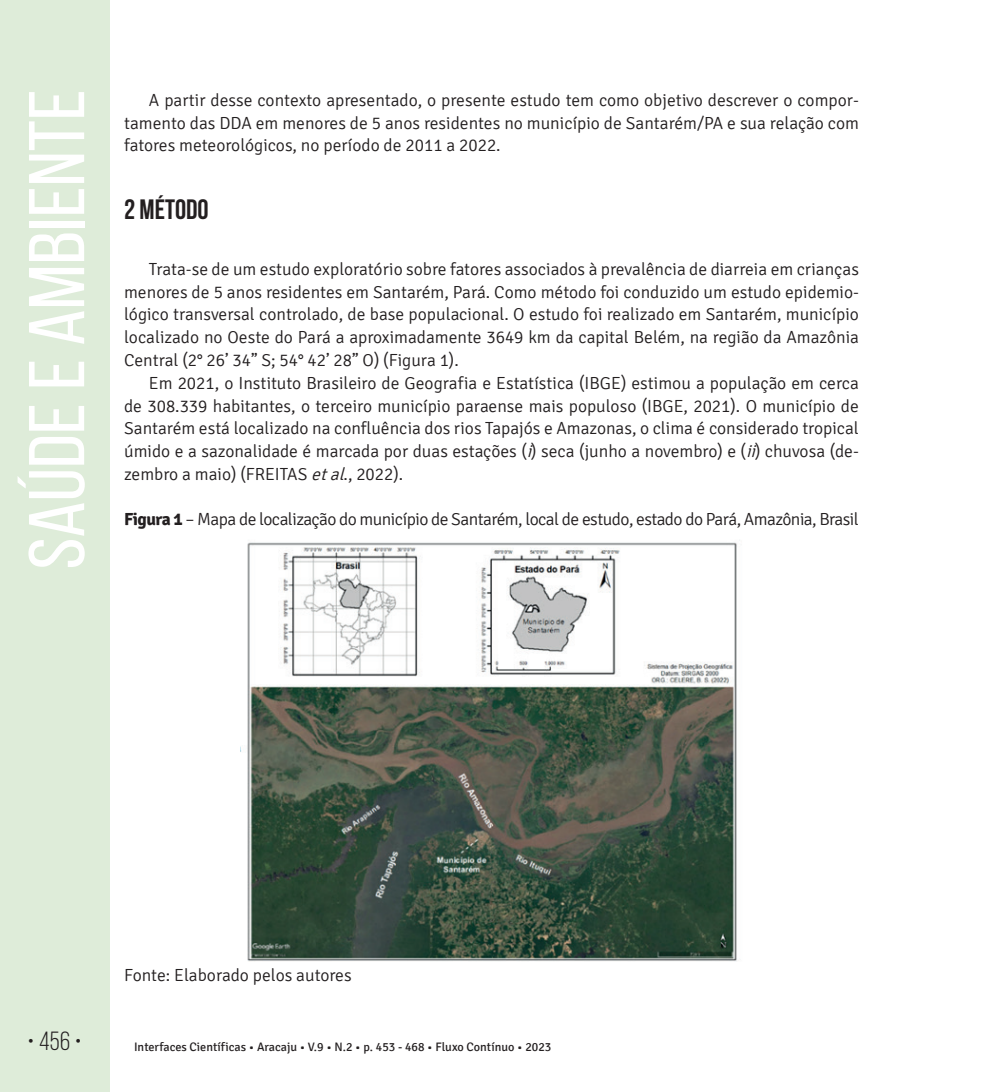
<style>
.page{position:relative;width:993px;height:1092px;background:#fff}
.page>*{position:absolute;margin:0;border:0;box-sizing:border-box;transform-origin:0 0}
.t1{font:78.75px "Bebas Neue";color:#fff;scale:1.09 1}
.t2{font:700 28px "Bebas Neue";color:#231f20}
.t3{font:26.25px "Bebas Neue";color:#231f20}
.t4{font:300 17.5px/22.8px "Signika";color:#231f20;text-align:justify}
.t5{font:300 17.5px "Signika";letter-spacing:-.03em;color:#231f20}
.t6{font:12.25px "Signika";color:#231f20}
.s1{font-style:italic}
.s2{font-weight:700}
</style>
<div class="page">
<div style="left:0;top:0;width:109px;height:1091px;background:#deecd9"></div>
<img style="left:240px;top:540px;width:500px;height:421px">
<h1 class="t1" style="left:14px;top:569px;width:442px;rotate:-90deg">Saúde e Ambiente</h1>
<p class="t4" style="left:124px;top:89px;width:736px;text-indent:25px">A partir desse contexto apresentado, o presente estudo tem como objetivo descrever o compor&shy;tamento das DDA em menores de 5 anos residentes no município de Santarém/PA e sua relação com fatores meteorológicos, no período de 2011 a 2022.</p>
<h2 class="t2" style="left:124px;top:193px;width:86px">2 MÉTODO</h2>
<p class="t4" style="left:124px;top:258px;width:736px;text-indent:25px">Trata-se de um estudo exploratório sobre fatores associados à prevalência de diarreia em crianças menores de 5 anos residentes em Santarém, Pará. Como método foi conduzido um estudo epidemio&shy;lógico transversal controlado, de base populacional. O estudo foi realizado em Santarém, município localizado no Oeste do Pará a aproximadamente 3649 km da capital Belém, na região da Amazônia Central (2° 26’ 34” S; 54° 42’ 28” O) (Figura 1).</p>
<p class="t4" style="left:124px;top:372px;width:736px;text-indent:25px">Em 2021, o Instituto Brasileiro de Geografia e Estatística (IBGE) estimou a população em cerca de 308.339 habitantes, o terceiro município paraense mais populoso ( IBGE, 2021). O município de Santarém está localizado na confluência dos rios Tapajós e Amazonas, o clima é considerado tropical úmido e a sazonalidade é marcada por duas estações (<span class="s1">i</span>) seca (junho a novembro) e (<span class="s1">ii</span>) chuvosa (de&shy;zembro a maio) (FREITAS <span class="s1">etal</span>., 2022).</p>
<p class="t5" style="left:124px;top:510px;width:736px"><span class="s2">Figura 1</span> – Mapa de localização do município de Santarém, local de estudo, estado do Pará, Amazônia, Brasil</p>
<p class="t4" style="left:124px;top:963px;width:229px">Fonte: Elaborado pelos autores</p>
<h3 class="t3" style="left:28px;top:1026px;width:56px">• 456 •</h3>
<p class="t6" style="left:134px;top:1040px;width:418px">Interfaces Científicas • Aracaju • V.9 • N.2 • p. 453 - 468 • Fluxo Contínuo • 2023</p>
</div>
